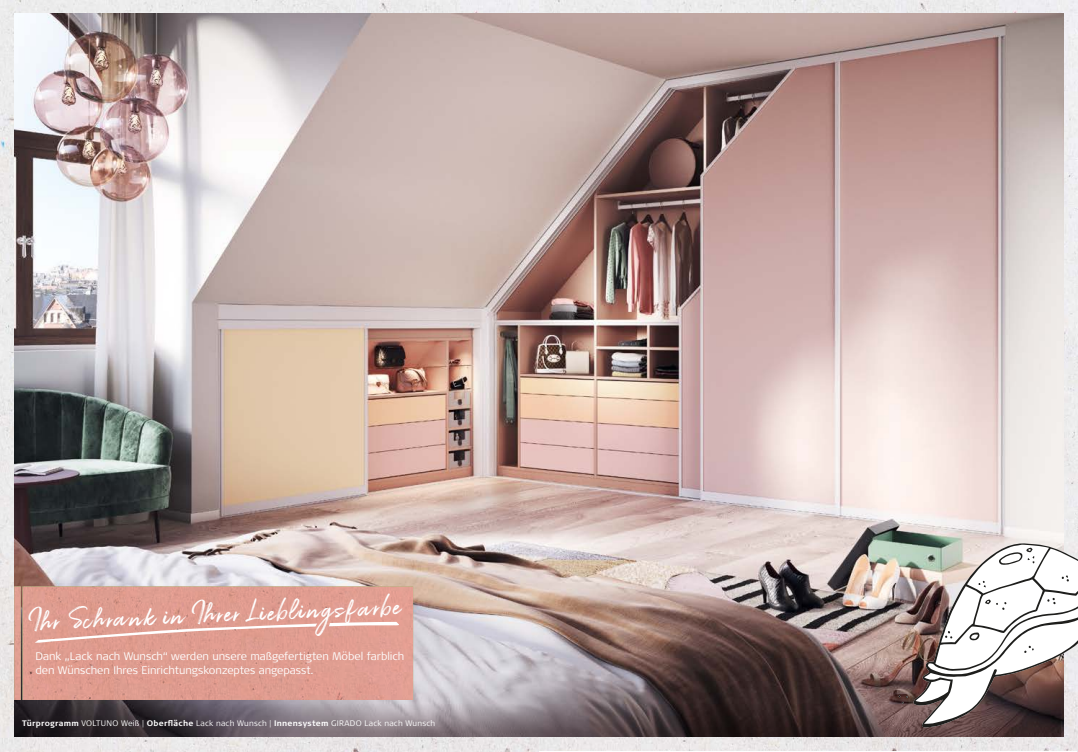
<style>
.page{position:relative;width:1078px;height:752px;background:#fff}
.page>*{position:absolute;margin:0;border:0;box-sizing:border-box;transform-origin:0 0}
.t1{font:39.8px "Perfetto";color:#fff}
.t2{font:300 11px/14px "Signa Pro";letter-spacing:-.005em;color:#fff}
.t3{font:300 8px "Signa Pro";letter-spacing:.025em;color:#fff}
.s1{font-weight:700}
</style>
<div class="page">
<img style="left:0;top:0;width:1078px;height:750px">
<img style="left:14px;top:13px;width:1049px;height:723px">
<svg style="left:14px;top:699px;width:1046px;height:37px;background:#5e5357"></svg>
<svg style="left:14px;top:586px;width:399px;height:113px;background:#de9c8f"></svg>
<svg style="left:35px;top:621px;width:364px;height:21px;background:#e2a89d"></svg>
<img style="left:898px;top:491px;width:179px;height:236px">
<svg style="left:913px;top:503px;width:164px;height:224px;background:#d3c9c7"></svg>
<svg style="left:915px;top:526px;width:162px;height:197px"></svg>
<svg style="left:898px;top:694px;width:10px;height:11px"></svg>
<h1 class="t1" style="left:28px;top:602px;width:373px;rotate:-3deg">Ihr Schrank in Ihrer Lieblingsfarbe</h1>
<p class="t2" style="left:35px;top:648px;width:370px">Dank „Lack nach Wunsch“ werden unsere maßgefertigten Möbel farblich den Wünschen Ihres Einrichtungskonzeptes angepasst.</p>
<p class="t3" style="left:22px;top:716px;width:414px"><span class="s1">Türprogramm</span> VOLTUNO Weiß | <span class="s1">Oberfläche</span> Lack nach Wunsch | <span class="s1">Innensystem</span> GIRADO Lack nach Wunsch</p>
</div>
